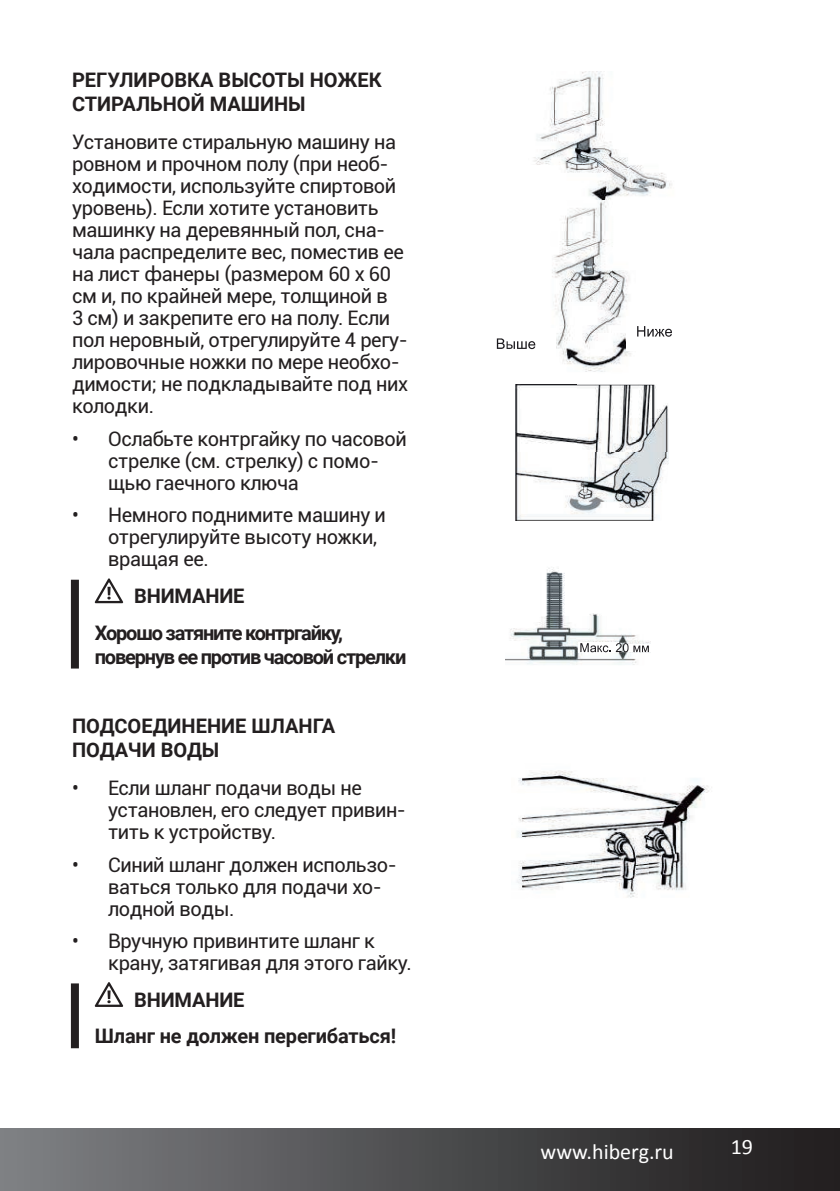
<style>
.page{position:relative;width:840px;height:1191px;background:#fff}
.page>*{position:absolute;margin:0;border:0;box-sizing:border-box;transform-origin:0 0}
.t1{font:22px "Calibri";color:#fff}
.t2{font:20px/22px "Roboto";letter-spacing:-.02em;color:#231f20}
.t3{font:700 20px/24px "Roboto";letter-spacing:-.01em;color:#231f20}
.t4{font:700 20px/36.2px "Roboto";letter-spacing:-.06em;color:#231f20}
</style>
<div class="page">
<div style="left:0;top:1128px;width:839px;height:63px;background:linear-gradient(to right,#7e8184,#1e1b1c)"></div>
<div style="left:71px;top:579px;width:8px;height:89px;background:#231f20"></div>
<div style="left:71px;top:983px;width:8px;height:65px;background:#231f20"></div>
<svg style="left:94px;top:578px;width:29px;height:25px"></svg>
<svg style="left:94px;top:982px;width:29px;height:25px"></svg>
<img style="left:533px;top:71px;width:139px;height:129px">
<img style="left:552px;top:200px;width:79px;height:172px">
<div style="left:626px;top:316px;width:70px;height:35px;background:#fff"></div>
<div style="left:485px;top:328px;width:71px;height:34px;background:#fff"></div>
<svg style="left:496px;top:338px;width:39px;height:11px"></svg>
<svg style="left:637px;top:326px;width:34px;height:11px"></svg>
<img style="left:515px;top:385px;width:153px;height:136px">
<img style="left:505px;top:567px;width:145px;height:98px">
<div style="left:578px;top:642px;width:40px;height:10px;background:#fff"></div>
<div style="left:625px;top:644px;width:40px;height:8px;background:#fff"></div>
<svg style="left:580px;top:643px;width:68px;height:9px"></svg>
<img style="left:517px;top:770px;width:192px;height:128px">
<p class="t3" style="left:72px;top:67px;width:311px">РЕГУЛИРОВКА ВЫСОТЫ НОЖЕК<br>СТИРАЛЬНОЙ МАШИНЫ</p>
<p class="t2" style="left:72px;top:130px;width:337px">Установите стиральную машину на ровном и прочном полу (при необ&shy;ходимости, используйте спиртовой уровень). Если хотите установить машинку на деревянный пол, сна&shy;чала распределите вес, поместив ее на лист фанеры (размером 60 х 60 см и, по крайней мере, толщиной в<br>3 см) и закрепите его на полу. Если пол неровный, отрегулируйте 4 регу&shy;лировочные ножки по мере необхо&shy;димости; не подкладывайте под них колодки.</p>
<p class="t2" style="left:108px;top:427px;width:300px;text-indent:-36px">• Ослабьте контргайку по часовой стрелке (см. стрелку) с помо&shy;щью гаечного ключа</p>
<p class="t2" style="left:108px;top:503px;width:279px;text-indent:-36px">• Немного поднимите машину и отрегулируйте высоту ножки, вращая ее.</p>
<p class="t4" style="left:95px;top:577px;width:249px;text-indent:39px">ВНИМАНИЕ<br>Хорошо затяните контргайку,</p>
<p class="t4" style="left:95px;top:637px;width:313px">повернув ее против часовой стрелки</p>
<p class="t3" style="left:72px;top:713px;width:265px">ПОДСОЕДИНЕНИЕ ШЛАНГА<br>ПОДАЧИ ВОДЫ</p>
<p class="t2" style="left:108px;top:776px;width:299px;text-indent:-36px">• Если шланг подачи воды не установлен, его следует привин&shy;тить к устройству.</p>
<p class="t2" style="left:108px;top:852px;width:290px;text-indent:-36px">• Синий шланг должен использо&shy;ваться только для подачи хо&shy;лодной воды.</p>
<p class="t2" style="left:108px;top:929px;width:305px;text-indent:-36px">• Вручную привинтите шланг к крану, затягивая для этого гайку.</p>
<p class="t3" style="left:95px;top:981px;width:303px;line-height:36.4px;text-indent:39px">ВНИМАНИЕ<br>Шланг не должен перегибаться!</p>
<p class="t1" style="left:540px;top:1137px;width:135px">www.hiberg.ru</p>
<p class="t1" style="left:730px;top:1133px;width:24px">19</p>
</div>
